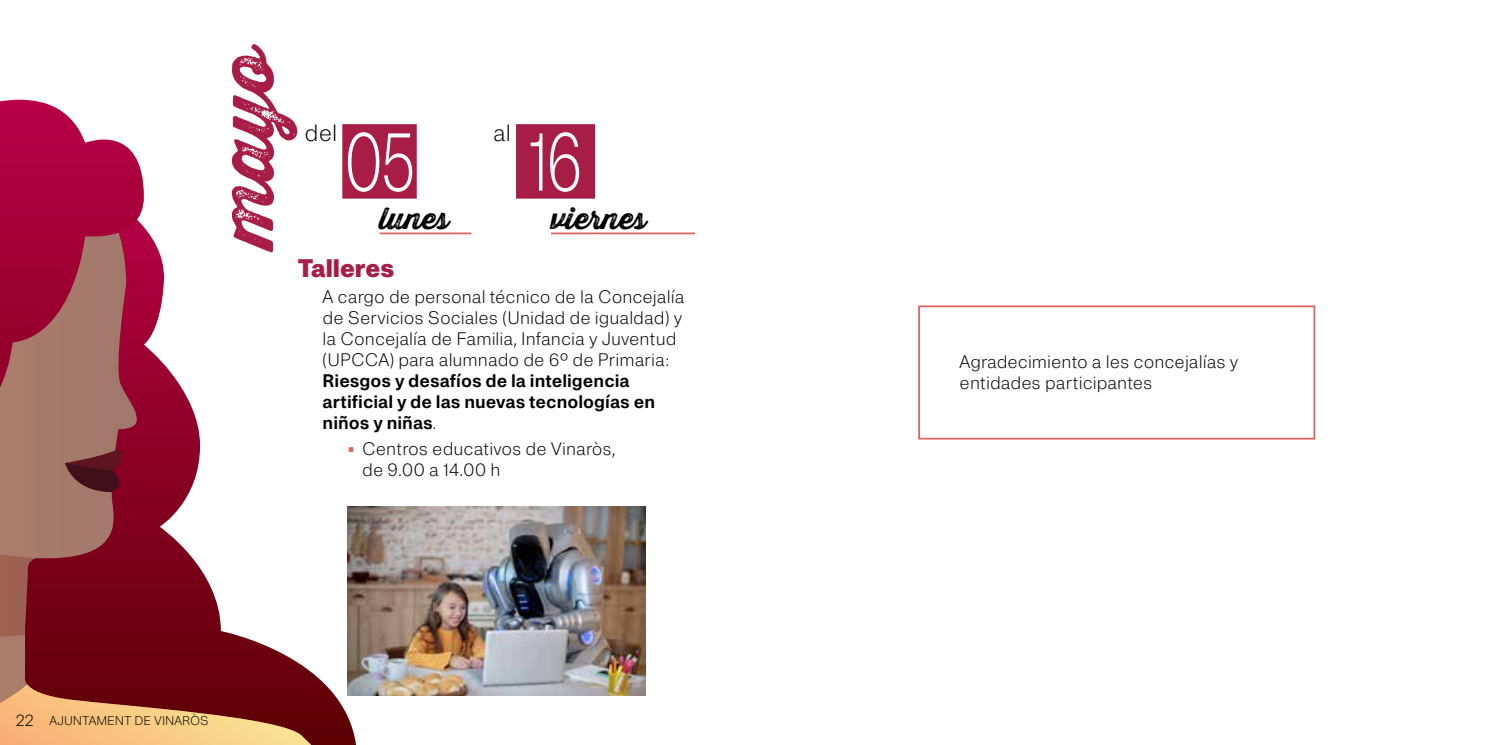
<style>
.page{position:relative;width:1489px;height:745px;background:#fff}
.page>*{position:absolute;margin:0;border:0;box-sizing:border-box;transform-origin:0 0}
.t1{font:300 80.5px "Snaga Arabic Text";color:#fff;scale:.75 1}
.t2{font:77px "Thirsty Rough Bol Two";color:#a81d45}
.t3{font:29.75px "Thirsty Rough Bol Two";color:#000}
.t4{font:900 24.5px "Snaga Arabic Text";color:#a81d45}
.t5{font:300 22.75px "Snaga Arabic Text";color:#000}
.t6{font:300 17.5px/21px "Snaga Arabic Text";color:#000}
.t7{font:700 17.5px/21px "Snaga Arabic Text";color:#000}
.t8{font:300 12.25px "Snaga Arabic Text";color:#000}
.s1{font-weight:300}
.s2{font-weight:700;color:#e0625c}
.s3{font-size:15.75px}
</style>
<div class="page">
<svg style="left:138px;top:198px;width:218px;height:546px"></svg>
<svg style="left:0;top:387px;width:138px;height:297px;background:#8c3c3e"></svg>
<svg style="left:0;top:478px;width:37px;height:158px;background:#9d6156"></svg>
<svg style="left:0;top:684px;width:311px;height:60px;background:#ba744f"></svg>
<svg style="left:65px;top:445px;width:63px;height:46px;background:#723037"></svg>
<svg style="left:0;top:100px;width:144px;height:287px;background:#ad3657"></svg>
<svg style="left:342px;top:124px;width:253px;height:74px"></svg>
<hr style="left:551px;top:232px;width:44px;height:2px;background:#e0625c">
<hr style="left:595px;top:232px;width:100px;height:2px;background:#e0625c">
<hr style="left:379px;top:232px;width:38px;height:2px;background:#e0625c">
<hr style="left:417px;top:232px;width:54px;height:2px;background:#e0625c">
<div style="left:918px;top:305px;width:397px;height:134px;border:2px solid #e0625c"></div>
<img style="left:347px;top:506px;width:298px;height:188px">
<h2 class="t2" style="left:187px;top:245px;width:203px;rotate:-90deg">mayo</h2>
<h3 class="t5" style="left:304px;top:119px;width:34px">del</h3>
<h1 class="t1" style="left:343px;top:115px;width:97px">05</h1>
<h3 class="t5" style="left:493px;top:119px;width:19px">al</h3>
<h1 class="t1" style="left:528px;top:115px;width:73px">16</h1>
<h3 class="t3" style="left:379px;top:196px;width:71px">lunes</h3>
<h3 class="t3" style="left:551px;top:196px;width:97px">viernes</h3>
<h3 class="t4" style="left:298px;top:251px;width:98px">Talleres</h3>
<p class="t6" style="left:322px;top:287px;width:363px">A cargo de personal técnico de la Concejalía de Servicios Sociales (Unidad de igualdad) y la Concejalía de Familia, Infancia y Juventud (UPCCA) para alumnado de 6º de Primaria:</p>
<p class="t7" style="left:322px;top:371px;width:334px">Riesgos y desafíos de la inteligencia artificial y de las nuevas tecnologías en niños y niñas<span class="s1">.</span></p>
<p class="t6" style="left:362px;top:439px;width:255px;text-indent:-15px"><span class="s2">•</span> Centros educativos de Vinaròs, de 9.00 a 14.00 h</p>
<p class="t8" style="left:16px;top:712px;width:194px"><span class="s3">22</span> AJUNTAMENT DE VINARÒS</p>
<p class="t6" style="left:959px;top:353px;width:280px">Agradecimiento a les concejalías y entidades participantes</p>
</div>
